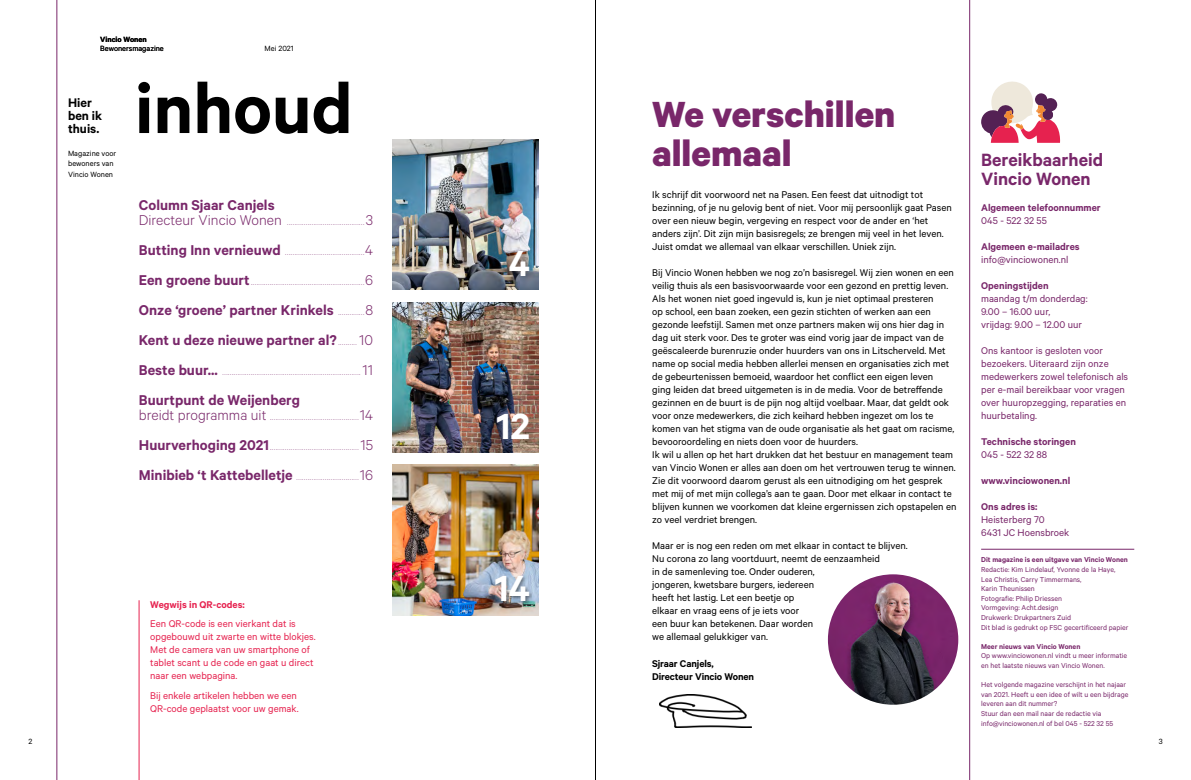
<style>
.page{position:relative;width:1191px;height:780px;background:#fff}
.page>*{position:absolute;margin:0;border:0;box-sizing:border-box;transform-origin:0 0}
.t1{font:600 79px "Calibre";color:#000}
.t2{font:700 40.9px/39px "Calibre";color:#79276a}
.t3{font:600 40.9px "Calibre";color:#fff}
.t4{font:600 20px/19.5px "Calibre";color:#79276a}
.t5{font:600 16px/30px "Calibre";color:#79276a}
.t6{font:600 14px/13px "Calibre";color:#000}
.t7{font:11px/13px "Calibre";color:#000}
.t8{font:11px/13px "Calibre";color:#79276a}
.t9{font:11px/13px "Calibre";color:#e6224f}
.t10{font:600 11px "Calibre";color:#79276a}
.t11{font:600 11px/13px "Calibre";letter-spacing:-.01em;color:#000}
.t12{font:600 11px "Calibre";color:#e6224f}
.t13{font:300 9px "Calibre";color:#79276a}
.t14{font:8.5px/10.2px "Calibre";color:#000}
.t15{font:600 8.5px "Calibre";color:#000}
.t16{font:8px/9.6px "Calibre";color:#79276a}
.t17{font:600 8px "Calibre";color:#79276a}
.s1{font-size:16px}
.s2{font-weight:600;font-size:16px}
.s3{font-weight:300;font-size:9px}
.s4{font-weight:300}
</style>
<div class="page">
<svg style="left:981px;top:81px;width:79px;height:62px"></svg>
<hr style="left:981px;top:549px;width:153px;height:1px;background:#79276a">
<hr style="left:57px;top:0;width:1px;height:780px;background:#79276a">
<hr style="left:969px;top:0;width:1px;height:780px;background:#79276a">
<img style="left:659px;top:694px;width:92px;height:33px">
<img style="left:393px;top:140px;width:146px;height:150px">
<div style="left:506px;top:247px;width:31px;height:37px;background:#000;opacity:.35"></div>
<img style="left:828px;top:574px;width:130px;height:130px;border-radius:65px">
<hr style="left:139px;top:600px;width:1px;height:180px;background:#e6224f">
<img style="left:393px;top:302px;width:146px;height:150px">
<img style="left:393px;top:465px;width:146px;height:150px">
<div style="left:492px;top:574px;width:40px;height:30px;background:#000;opacity:.47"></div>
<hr style="left:595px;top:0;width:1px;height:780px;background:#000">
<p class="t15" style="left:100px;top:34px;width:48px">Vincio Wonen</p>
<p class="t14" style="left:100px;top:43px;width:65px">Bewonersmagazine</p>
<p class="t14" style="left:265px;top:43px;width:30px">Mei 2021</p>
<p class="t6" style="left:68px;top:96px;width:36px">Hier ben ik thuis.</p>
<p class="t14" style="left:68px;top:148px;width:50px">Magazine voor bewoners van<br>Vincio Wonen</p>
<h1 class="t1" style="left:135px;top:61px;width:219px">inhoud</h1>
<h3 class="t5" style="left:139px;top:189px;width:137px">Column Sjaar Canjels</h3>
<p class="t13" style="left:139px;top:217px;width:236px"><span class="s1">Directeur Vincio Wonen</span> .........................................<span class="s1">3</span></p>
<p class="t13" style="left:139px;top:247px;width:235px"><span class="s2">Butting Inn vernieuwd</span> ..........................................<span class="s1">4</span></p>
<p class="t13" style="left:139px;top:277px;width:236px"><span class="s2">Een groene buurt</span>............................................................<span class="s1">6</span></p>
<h3 class="t5" style="left:139px;top:294px;width:236px">Onze ‘groene’ partner Krinkels <span class="s3">..............</span><span class="s4">8<br></span>Kent u deze nieuwe partner al? <span class="s3">..........</span> <span class="s4">10</span></h3>
<p class="t13" style="left:139px;top:367px;width:236px"><span class="s2">Beste buur...</span> .........................................................................<span class="s1">11</span></p>
<h3 class="t5" style="left:139px;top:384px;width:163px">Buurtpunt de Weijenberg</h3>
<p class="t13" style="left:139px;top:412px;width:235px"><span class="s1">breidt programma uit</span> ...............................................<span class="s1">14</span></p>
<p class="t13" style="left:139px;top:442px;width:236px"><span class="s2">Huurverhoging 2021</span>...............................................<span class="s1">15</span></p>
<p class="t13" style="left:139px;top:472px;width:235px"><span class="s2">Minibieb ‘t Kattebelletje</span> .................................<span class="s1">16</span></p>
<p class="t12" style="left:150px;top:598px;width:96px">Wegwijs in QR-codes:</p>
<p class="t9" style="left:150px;top:617px;width:167px">Een QR-code is een vierkant dat is opgebouwd uit zwarte en witte blokjes.<br>Met de camera van uw smartphone of tablet scant u de code en gaat u direct naar een webpagina.</p>
<p class="t9" style="left:150px;top:688px;width:150px">Bij enkele artikelen hebben we een<br>QR-code geplaatst voor uw gemak.</p>
<h2 class="t3" style="left:509px;top:239px;width:23px">4</h2>
<h2 class="t3" style="left:496px;top:401px;width:35px">12</h2>
<h2 class="t3" style="left:495px;top:564px;width:37px">14</h2>
<h2 class="t2" style="left:652px;top:93px;width:245px">We verschillen allemaal</h2>
<p class="t7" style="left:652px;top:188px;width:301px">Ik schrijf dit voorwoord net na Pasen. Een feest dat uitnodigt tot bezinning, of je nu gelovig bent of niet. Voor mij persoonlijk gaat Pasen over een nieuw begin, vergeving en respect voor de ander en ‘het anders zijn’. Dit zijn mijn basisregels; ze brengen mij veel in het leven.<br>Juist omdat we allemaal van elkaar verschillen. Uniek zijn.</p>
<p class="t7" style="left:652px;top:266px;width:306px">Bij Vincio Wonen hebben we nog zo’n basisregel. Wij zien wonen en een veilig thuis als een basisvoorwaarde voor een gezond en prettig leven.<br>Als het wonen niet goed ingevuld is, kun je niet optimaal presteren<br>op school, een baan zoeken, een gezin stichten of werken aan een gezonde leefstijl. Samen met onze partners maken wij ons hier dag in dag uit sterk voor. Des te groter was eind vorig jaar de impact van de geëscaleerde burenruzie onder huurders van ons in Litscherveld. Met name op social media hebben allerlei mensen en organisaties zich met de gebeurtenissen bemoeid, waardoor het conflict een eigen leven<br>ging leiden dat breed uitgemeten is in de media. Voor de betreffende gezinnen en de buurt is de pijn nog altijd voelbaar. Maar, dat geldt ook voor onze medewerkers, die zich keihard hebben ingezet om los te komen van het stigma van de oude organisatie als het gaat om racisme, bevooroordeling en niets doen voor de huurders.<br>Ik wil u allen op het hart drukken dat het bestuur en management team van Vincio Wonen er alles aan doen om het vertrouwen terug te winnen.<br>Zie dit voorwoord daarom gerust als een uitnodiging om het gesprek met mij of met mijn collega’s aan te gaan. Door met elkaar in contact te blijven kunnen we voorkomen dat kleine ergernissen zich opstapelen en zo veel verdriet brengen.</p>
<p class="t7" style="left:652px;top:539px;width:257px">Maar er is nog een reden om met elkaar in contact te blijven.<br>Nu corona zo lang voortduurt, neemt de eenzaamheid<br>in de samenleving toe. Onder ouderen,<br>jongeren, kwetsbare burgers, iedereen<br>heeft het lastig. Let een beetje op<br>elkaar en vraag eens of je iets voor<br>een buur kan betekenen. Daar worden<br>we allemaal gelukkiger van.</p>
<p class="t11" style="left:652px;top:656px;width:103px">Sjraar Canjels,<br>Directeur Vincio Wonen</p>
<h3 class="t4" style="left:981px;top:149px;width:123px">Bereikbaarheid<br>Vincio Wonen</h3>
<p class="t10" style="left:981px;top:201px;width:121px">Algemeen telefoonnummer</p>
<p class="t8" style="left:981px;top:214px;width:67px">045 - 522 32 55</p>
<p class="t10" style="left:981px;top:240px;width:100px">Algemeen e-mailadres</p>
<p class="t8" style="left:981px;top:253px;width:89px">info@vinciowonen.nl</p>
<p class="t10" style="left:981px;top:279px;width:69px">Openingstijden</p>
<p class="t8" style="left:981px;top:292px;width:108px">maandag t/m donderdag:<br>9.00 – 16.00 uur,<br>vrijdag: 9.00 – 12.00 uur</p>
<p class="t8" style="left:981px;top:344px;width:148px">Ons kantoor is gesloten voor bezoekers. Uiteraard zijn onze medewerkers zowel telefonisch als per e-mail bereikbaar voor vragen over huuropzegging, reparaties en huurbetaling.</p>
<p class="t10" style="left:981px;top:435px;width:96px">Technische storingen</p>
<p class="t8" style="left:981px;top:448px;width:68px">045 - 522 32 88</p>
<p class="t10" style="left:981px;top:474px;width:91px">www.vinciowonen.nl</p>
<p class="t10" style="left:981px;top:500px;width:58px">Ons adres is:</p>
<p class="t8" style="left:981px;top:513px;width:90px">Heisterberg 70<br>6431 JC Hoensbroek</p>
<p class="t17" style="left:981px;top:555px;width:148px">Dit magazine is een uitgave van Vincio Wonen</p>
<p class="t16" style="left:981px;top:564px;width:149px">Redactie: Kim Lindelauf, Yvonne de la Haye,<br>Lea Christis, Carry Timmermans,<br>Karin Theunissen<br>Fotografie: Philip Driessen<br>Vormgeving: Acht.design<br>Drukwerk: Drukpartners Zuid<br>Dit blad is gedrukt op FSC gecertificeerd papier</p>
<p class="t17" style="left:981px;top:641px;width:101px">Meer nieuws van Vincio Wonen</p>
<p class="t16" style="left:981px;top:650px;width:148px">Op www.vinciowonen.nl vindt u meer informatie en het laatste nieuws van Vincio Wonen.</p>
<p class="t16" style="left:981px;top:679px;width:149px">Het volgende magazine verschijnt in het najaar van 2021. Heeft u een idee of wilt u een bijdrage leveren aan dit nummer?<br>Stuur dan een mail naar de redactie via info@vinciowonen.nl of bel 045 - 522 32 55</p>
<p class="t14" style="left:28px;top:736px;width:5px">2</p>
<p class="t14" style="left:1158px;top:736px;width:5px">3</p>
</div>
